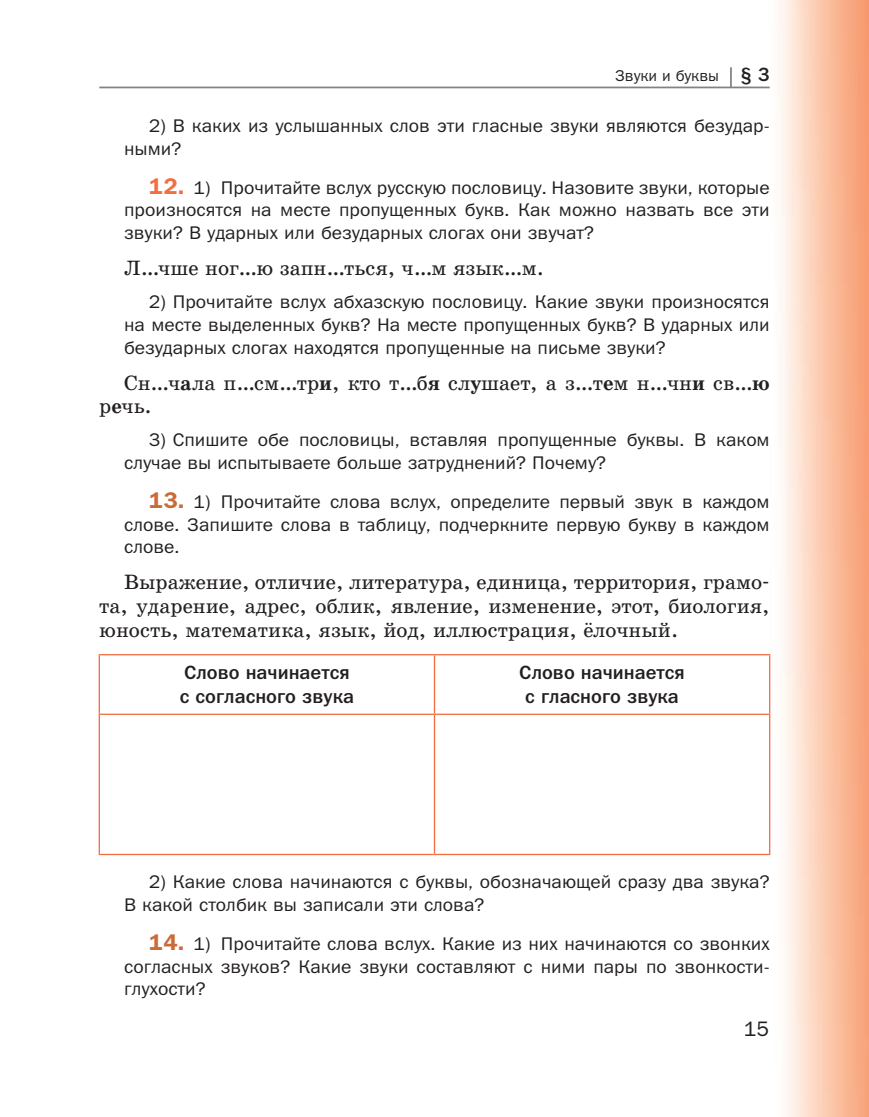
<style>
.page{position:relative;width:869px;height:1117px;background:#fff}
.page>*{position:absolute;margin:0;border:0;box-sizing:border-box;transform-origin:0 0}
.t1{font:21px/23.6px "School";color:#231f20}
.t2{font:21px "Franklin Gothic Book ITC";color:#231f20}
.t3{font:19.25px/23.6px "Franklin Gothic Medium ITC";color:#231f20}
.t4{font:18.38px/22.8px "Franklin Gothic Book ITC";color:#231f20;text-align:justify;scale:1.04 1}
.t5{font:15.75px "Franklin Gothic Book ITC";color:#231f20}
.s1{font-family:"Franklin Gothic Medium ITC";font-size:19.25px}
.s2{font-family:"Franklin Gothic Demi ITC";font-size:22.75px;color:#f36f42}
.s3{font-weight:700}
.s4{font-family:"Franklin Gothic Demi ITC";font-size:22.75px;color:#ca6c37}
</style>
<div class="page">
<img style="left:769px;top:0;width:99px;height:1116px">
<hr style="left:99px;top:87px;width:670px;height:1px;background:#808285">
<hr style="left:729px;top:67px;width:2px;height:21px;background:#808285">
<svg style="left:100px;top:655px;width:668px;height:198px"></svg>
<hr style="left:99px;top:654px;width:335px;height:1px;background:#f36f42">
<hr style="left:99px;top:655px;width:1px;height:58px;background:#f36f42">
<hr style="left:434px;top:654px;width:336px;height:1px;background:#f36f42">
<hr style="left:433px;top:655px;width:2px;height:58px;background:#f36f42">
<hr style="left:768px;top:655px;width:2px;height:58px;background:#f36f42">
<hr style="left:99px;top:713px;width:335px;height:1px;background:#f36f42">
<hr style="left:99px;top:714px;width:1px;height:139px;background:#f36f42">
<hr style="left:434px;top:713px;width:336px;height:1px;background:#f36f42">
<hr style="left:433px;top:714px;width:2px;height:139px;background:#f36f42">
<hr style="left:768px;top:714px;width:2px;height:139px;background:#f36f42">
<hr style="left:99px;top:853px;width:335px;height:1px;background:#f36f42">
<hr style="left:434px;top:853px;width:336px;height:1px;background:#f36f42">
<p class="t5" style="left:614px;top:69px;width:156px">Звуки и буквы <span class="s1">§ 3</span></p>
<p class="t4" style="left:124px;top:115px;width:622px;text-indent:25px">2) В каких из услышанных слов эти гласные звуки являются безудар&shy;ными?</p>
<p class="t4" style="left:124px;top:177px;width:622px;text-indent:25px"><span class="s2">12.</span> 1) Прочитайте вслух русскую пословицу. Назовите звуки, которые произносятся на месте пропущенных букв. Как можно назвать все эти звуки? В ударных или безударных слогах они звучат?</p>
<p class="t1" style="left:124px;top:258px;width:421px">Л…чше ног…ю запн…ться, ч…м язык…м.</p>
<p class="t4" style="left:124px;top:292px;width:622px;text-indent:25px">2) Прочитайте вслух абхазскую пословицу. Какие звуки произносятся на месте выделенных букв? На месте пропущенных букв? В ударных или безударных слогах находятся пропущенные на письме звуки?</p>
<p class="t1" style="left:99px;top:372px;width:671px;text-indent:25px">Сн…ч<span class="s3">а</span>ла п…см…тр<span class="s3">и</span>, кто т…б<span class="s3">я</span> сл<span class="s3">у</span>шает, а з…т<span class="s3">е</span>м н…чн<span class="s3">и</span> св…<span class="s3">ю </span>р<span class="s3">е</span>чь.</p>
<p class="t4" style="left:124px;top:429px;width:622px;text-indent:25px">3) Спишите обе пословицы, вставляя пропущенные буквы. В каком случае вы испытываете больше затруднений? Почему?</p>
<p class="t4" style="left:124px;top:491px;width:622px;text-indent:25px"><span class="s4">13.</span> 1) Прочитайте слова вслух, определите первый звук в каждом слове. Запишите слова в таблицу, подчеркните первую букву в каждом слове.</p>
<p class="t1" style="left:99px;top:572px;width:671px;text-align:justify;text-indent:25px">Выражение, отличие, литература, единица, территория, грамо&shy;та, ударение, адрес, облик, явление, изменение, этот, биология, юность, математика, язык, йод, иллюстрация, ёлочный.</p>
<p class="t3" style="left:180px;top:662px;width:175px">Слово начинается с согласного звука</p>
<p class="t3" style="left:519px;top:662px;width:167px;text-align:center">Слово начинается с гласного звука</p>
<p class="t4" style="left:124px;top:871px;width:622px;text-indent:25px">2) Какие слова начинаются с буквы, обозначающей сразу два звука?<br>В какой столбик вы записали эти слова?</p>
<p class="t4" style="left:124px;top:933px;width:622px;text-indent:25px"><span class="s4">14.</span> 1) Прочитайте слова вслух. Какие из них начинаются со звонких согласных звуков? Какие звуки составляют с ними пары по звонкости&shy;глухости?</p>
<p class="t2" style="left:743px;top:1021px;width:27px">15</p>
</div>
